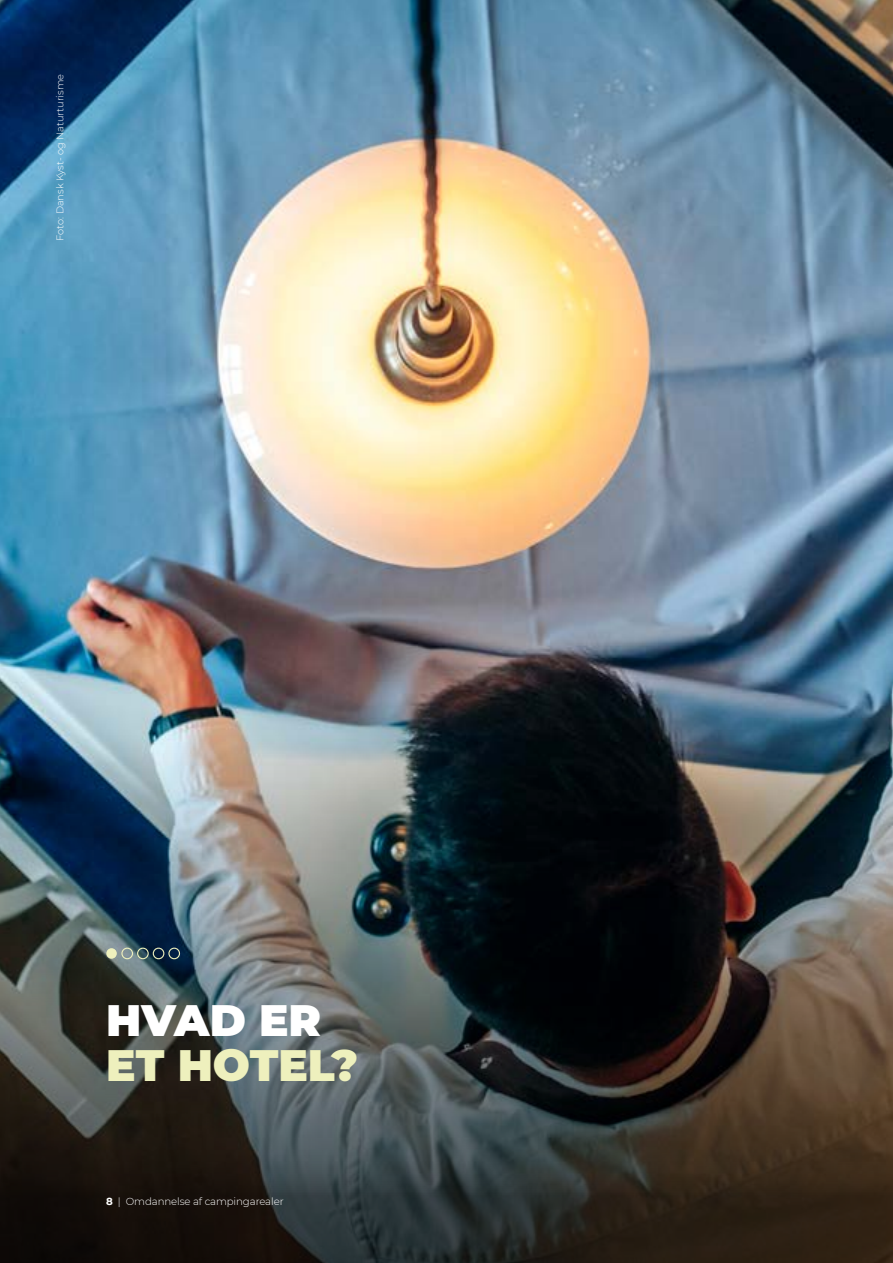
<style>
.page{position:relative;width:893px;height:1263px;background:#fff}
.page>*{position:absolute;margin:0;border:0;box-sizing:border-box;transform-origin:0 0}
.t1{font:900 43.95px "Montserrat";color:#eef0bd}
.t2{font:900 43.95px "Montserrat";color:#fff}
.t3{font:300 10.2px "Montserrat";letter-spacing:-.01em;color:#fff}
.t4{font:300 9.75px "Montserrat";color:#fff}
.s1{font-weight:700}
</style>
<div class="page">
<img style="left:0;top:0;width:893px;height:375px">
<img style="left:0;top:375px;width:893px;height:888px">
<div style="left:106px;top:948px;width:11px;height:11px;background:#eef0bd;border-radius:50%"></div>
<div style="left:137px;top:948px;width:12px;height:11px;border:1px solid #eef0bd;border-radius:50%"></div>
<div style="left:121px;top:948px;width:12px;height:11px;border:1px solid #eef0bd;border-radius:50%"></div>
<div style="left:153px;top:948px;width:11px;height:11px;border:1px solid #eef0bd;border-radius:50%"></div>
<div style="left:168px;top:948px;width:12px;height:11px;border:1px solid #eef0bd;border-radius:50%"></div>
<p class="t4" style="left:53px;top:241px;width:168px;rotate:-90deg">Foto: Dansk Kyst- og Naturturisme</p>
<h1 class="t2" style="left:106px;top:987px;width:216px">HVAD ER</h1>
<h1 class="t1" style="left:106px;top:1032px;width:253px">ET HOTEL?</h1>
<p class="t3" style="left:106px;top:1194px;width:179px"><span class="s1">8</span> | Omdannelse af campingarealer</p>
</div>
